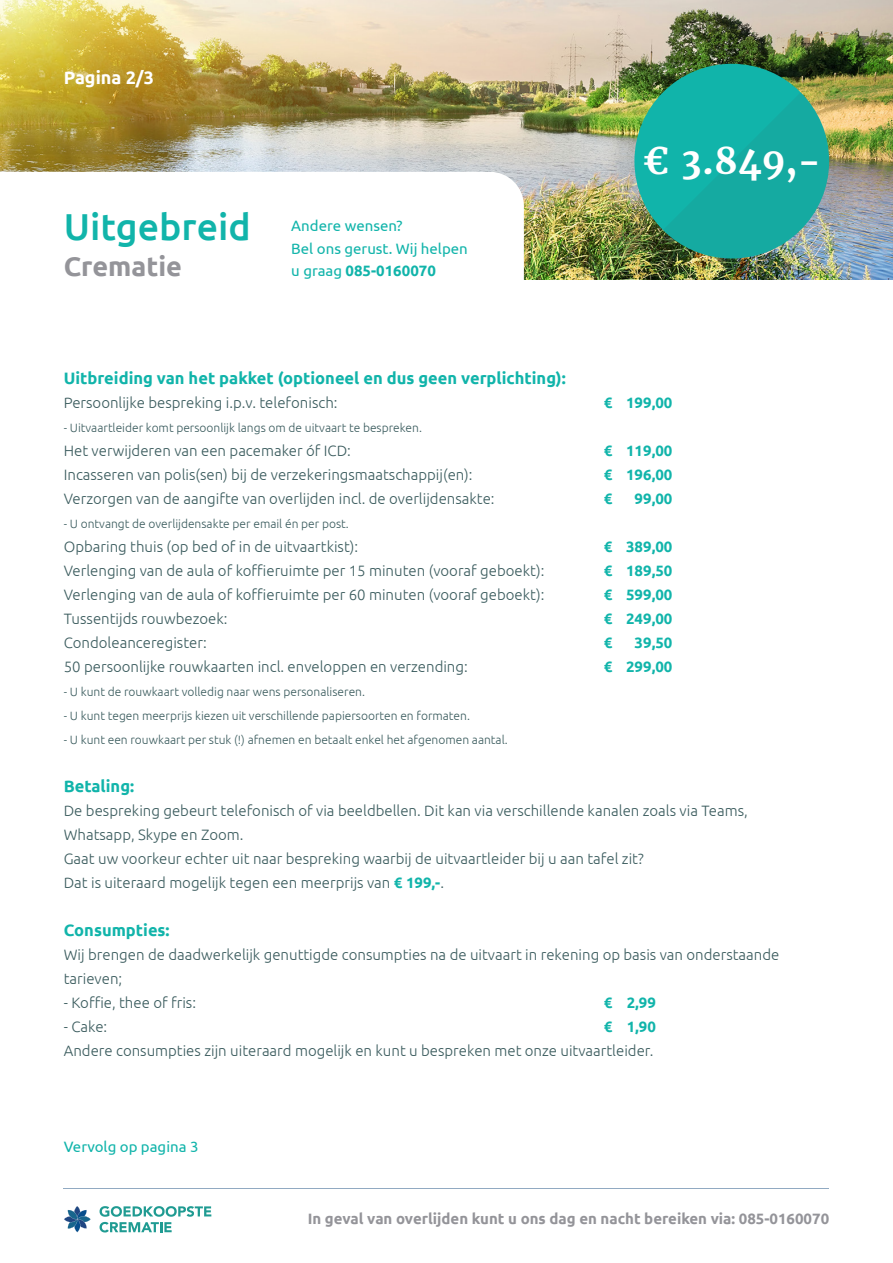
<style>
.page{position:relative;width:893px;height:1263px;background:#fff}
.page>*{position:absolute;margin:0;border:0;box-sizing:border-box;transform-origin:0 0}
.t1{font:500 37.5px "Ubuntu";color:#11b4aa}
.t2{font:700 36px "Merriweather";color:#fff}
.t3{font:700 27px "Ubuntu";color:#949499}
.t4{font:700 18px "Ubuntu";color:#fff}
.t5{font:700 16.5px "Ubuntu";color:#11b4aa}
.t6{font:300 15px/24px "Ubuntu";color:#3b5c5e}
.t7{font:700 15px "Ubuntu";color:#11b4aa}
.t8{font:700 15px "Ubuntu";color:#949499}
.t9{font:15px "Ubuntu";color:#11b4aa}
.t10{font:300 12px "Ubuntu";color:#3b5c5e}
.s1{font-weight:400}
.s2{font-weight:700;color:#11b4aa}
</style>
<div class="page">
<img style="left:0;top:0;width:893px;height:280px">
<div style="left:634px;top:64px;width:195px;height:194px;background:#11b4aa;border-radius:50%"></div>
<img style="left:663px;top:92px;width:176px;height:176px">
<svg style="left:0;top:172px;width:524px;height:108px"></svg>
<hr style="left:64px;top:1188px;width:765px;height:1px;background:#91aac2">
<svg style="left:100px;top:1206px;width:111px;height:26px"></svg>
<svg style="left:64px;top:1206px;width:27px;height:26px"></svg>
<p class="t4" style="left:64px;top:67px;width:92px">Pagina 2/3</p>
<p class="t1" style="left:64px;top:203px;width:189px">Uitgebreid</p>
<p class="t3" style="left:64px;top:250px;width:120px">Crematie</p>
<p class="t9" style="left:291px;top:217px;width:113px">Andere wensen?</p>
<p class="t9" style="left:291px;top:239px;width:178px">Bel ons gerust. Wij helpen</p>
<p class="t7" style="left:291px;top:261px;width:146px"><span class="s1">u graag</span> 085-0160070</p>
<p class="t2" style="left:642px;top:138px;width:180px">€ 3.849,-</p>
<p class="t5" style="left:64px;top:368px;width:504px">Uitbreiding van het pakket (optioneel en dus geen verplichting):</p>
<p class="t6" style="left:64px;top:390px;width:275px">Persoonlijke bespreking i.p.v. telefonisch:</p>
<p class="t7" style="left:604px;top:394px;width:10px">€</p>
<p class="t10" style="left:64px;top:421px;width:360px">- Uitvaartleider komt persoonlijk langs om de uitvaart te bespreken.</p>
<p class="t6" style="left:64px;top:438px;width:289px">Het verwijderen van een pacemaker óf ICD:</p>
<p class="t7" style="left:604px;top:442px;width:10px">€</p>
<p class="t6" style="left:64px;top:462px;width:410px">Incasseren van polis(sen) bij de verzekeringsmaatschappij(en):</p>
<p class="t7" style="left:604px;top:466px;width:10px">€</p>
<p class="t6" style="left:64px;top:486px;width:432px">Verzorgen van de aangifte van overlijden incl. de overlijdensakte:</p>
<p class="t7" style="left:604px;top:490px;width:10px">€</p>
<p class="t10" style="left:64px;top:517px;width:287px">- U ontvangt de overlijdensakte per email én per post.</p>
<p class="t6" style="left:64px;top:534px;width:296px">Opbaring thuis (op bed of in de uitvaartkist):</p>
<p class="t7" style="left:604px;top:538px;width:10px">€</p>
<p class="t6" style="left:64px;top:558px;width:482px">Verlenging van de aula of koffieruimte per 15 minuten (vooraf geboekt):</p>
<p class="t7" style="left:604px;top:562px;width:10px">€</p>
<p class="t6" style="left:64px;top:582px;width:482px">Verlenging van de aula of koffieruimte per 60 minuten (vooraf geboekt):</p>
<p class="t7" style="left:604px;top:586px;width:10px">€</p>
<p class="t6" style="left:64px;top:606px;width:165px">Tussentijds rouwbezoek:</p>
<p class="t7" style="left:604px;top:610px;width:10px">€</p>
<p class="t6" style="left:64px;top:630px;width:144px">Condoleanceregister:</p>
<p class="t7" style="left:604px;top:634px;width:10px">€</p>
<p class="t6" style="left:64px;top:654px;width:405px">50 persoonlijke rouwkaarten incl. enveloppen en verzending:</p>
<p class="t7" style="left:604px;top:658px;width:10px">€</p>
<p class="t10" style="left:64px;top:685px;width:303px">- U kunt de rouwkaart volledig naar wens personaliseren.</p>
<p class="t10" style="left:64px;top:709px;width:408px">- U kunt tegen meerprijs kiezen uit verschillende papiersoorten en formaten.</p>
<p class="t10" style="left:64px;top:733px;width:445px">- U kunt een rouwkaart per stuk (!) afnemen en betaalt enkel het afgenomen aantal.</p>
<p class="t5" style="left:64px;top:776px;width:72px">Betaling:</p>
<p class="t6" style="left:64px;top:798px;width:686px">De bespreking gebeurt telefonisch of via beeldbellen. Dit kan via verschillende kanalen zoals via Teams,<br>Whatsapp, Skype en Zoom.</p>
<p class="t6" style="left:64px;top:846px;width:581px">Gaat uw voorkeur echter uit naar bespreking waarbij de uitvaartleider bij u aan tafel zit?</p>
<p class="t6" style="left:64px;top:870px;width:382px">Dat is uiteraard mogelijk tegen een meerprijs van <span class="s2">€ 199,-</span>.</p>
<p class="t5" style="left:64px;top:920px;width:107px">Consumpties:</p>
<p class="t6" style="left:64px;top:942px;width:717px">Wij brengen de daadwerkelijk genuttigde consumpties na de uitvaart in rekening op basis van onderstaande tarieven;</p>
<p class="t6" style="left:64px;top:990px;width:134px">- Koffie, thee of fris:</p>
<p class="t7" style="left:604px;top:994px;width:54px">€ 2,99</p>
<p class="t6" style="left:64px;top:1014px;width:45px">- Cake:</p>
<p class="t7" style="left:604px;top:1018px;width:54px">€ 1,90</p>
<p class="t6" style="left:64px;top:1038px;width:591px">Andere consumpties zijn uiteraard mogelijk en kunt u bespreken met onze uitvaartleider.</p>
<p class="t7" style="left:626px;top:394px;width:48px">199,00</p>
<p class="t7" style="left:626px;top:442px;width:48px">119,00</p>
<p class="t7" style="left:626px;top:466px;width:48px">196,00</p>
<p class="t7" style="left:635px;top:490px;width:39px">99,00</p>
<p class="t7" style="left:626px;top:538px;width:48px">389,00</p>
<p class="t7" style="left:626px;top:562px;width:48px">189,50</p>
<p class="t7" style="left:626px;top:586px;width:48px">599,00</p>
<p class="t7" style="left:626px;top:610px;width:48px">249,00</p>
<p class="t7" style="left:635px;top:634px;width:39px">39,50</p>
<p class="t7" style="left:626px;top:658px;width:48px">299,00</p>
<p class="t9" style="left:64px;top:1138px;width:136px">Vervolg op pagina 3</p>
<p class="t8" style="left:308px;top:1210px;width:523px">In geval van overlijden kunt u ons dag en nacht bereiken via: 085-0160070</p>
</div>
